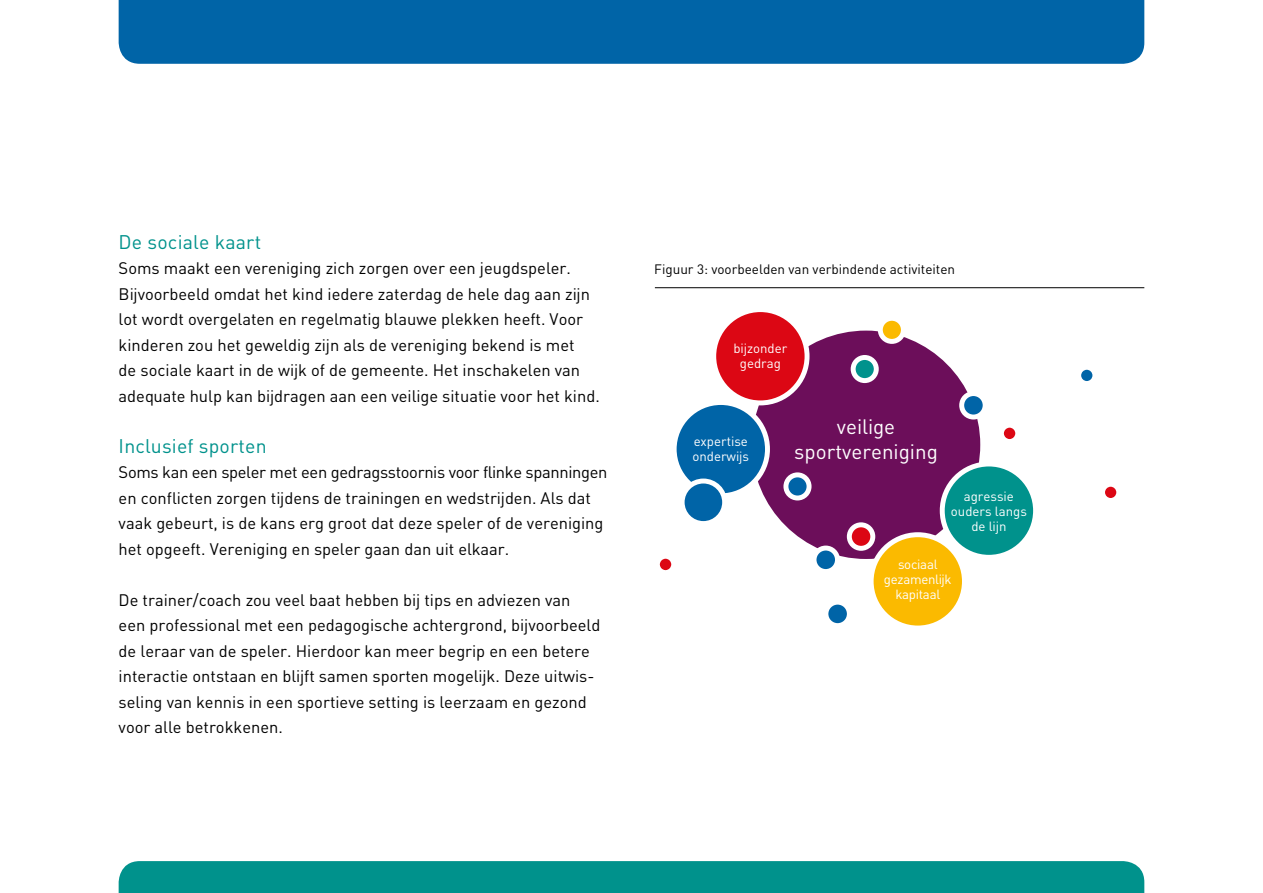
<style>
.page{position:relative;width:1263px;height:893px;background:#fff}
.page>*{position:absolute;margin:0;border:0;box-sizing:border-box;transform-origin:0 0}
.t1{font:20.7px/24.8px "DIN Pro";color:#fff;text-align:center}
.t2{font:19.5px "DIN Pro";letter-spacing:.01em;color:#00928c}
.t3{font:16.5px/25.5px "DIN Pro";color:#000}
.t4{font:13.5px "DIN Pro";color:#000}
.t5{font:13.2px/14.9px "DIN Pro";color:#fff;text-align:center}
.t6{font:13.2px/14.9px "DIN Pro";letter-spacing:-.02em;color:#fff;text-align:center}
</style>
<div class="page">
<div style="left:119px;top:0;width:1025px;height:64px;background:#0064a7"></div>
<div style="left:119px;top:861px;width:1025px;height:32px;background:#00928c"></div>
<div style="left:749px;top:328px;width:234px;height:233px;background:#6c0e5a;border-radius:50%"></div>
<div style="left:880px;top:318px;width:23px;height:23px;background:#fbba00;border-radius:50%"></div>
<div style="left:878px;top:316px;width:28px;height:28px;border:5px solid #fff;border-radius:50%"></div>
<div style="left:853px;top:357px;width:23px;height:24px;background:#00928c;border-radius:50%"></div>
<div style="left:851px;top:355px;width:28px;height:28px;border:5px solid #fff;border-radius:50%"></div>
<div style="left:786px;top:475px;width:23px;height:23px;background:#0064a7;border-radius:50%"></div>
<div style="left:783px;top:472px;width:28px;height:28px;border:5px solid #fff;border-radius:50%"></div>
<div style="left:962px;top:394px;width:23px;height:23px;background:#0064a7;border-radius:50%"></div>
<div style="left:959px;top:391px;width:29px;height:28px;border:5px solid #fff;border-radius:50%"></div>
<svg style="left:849px;top:525px;width:24px;height:23px"></svg>
<div style="left:847px;top:522px;width:28px;height:29px;border:5px solid #fff;border-radius:50%"></div>
<div style="left:814px;top:548px;width:23px;height:23px;background:#0064a7;border-radius:50%"></div>
<div style="left:811px;top:546px;width:29px;height:28px;border:5px solid #fff;border-radius:50%"></div>
<div style="left:826px;top:602px;width:23px;height:24px;background:#0064a7;border-radius:50%"></div>
<div style="left:823px;top:600px;width:29px;height:28px;border:5px solid #fff;border-radius:50%"></div>
<div style="left:1001px;top:425px;width:17px;height:17px;background:#dc0714;border-radius:50%"></div>
<div style="left:999px;top:423px;width:21px;height:21px;border:5px solid #fff;border-radius:50%"></div>
<svg style="left:1080px;top:368px;width:14px;height:14px"></svg>
<div style="left:1079px;top:367px;width:16px;height:16px;border:2px solid #fff;border-radius:50%"></div>
<svg style="left:1104px;top:485px;width:13px;height:14px"></svg>
<div style="left:1102px;top:484px;width:17px;height:16px;border:2px solid #fff;border-radius:50%"></div>
<div style="left:657px;top:556px;width:17px;height:17px;background:#dc0714;border-radius:50%"></div>
<div style="left:655px;top:554px;width:21px;height:21px;border:5px solid #fff;border-radius:50%"></div>
<div style="left:714px;top:310px;width:93px;height:93px;background:#dc0714;border-radius:50%"></div>
<div style="left:711px;top:307px;width:98px;height:98px;border:5px solid #fff;border-radius:50%"></div>
<div style="left:674px;top:402px;width:93px;height:94px;background:#0064a7;border-radius:50%"></div>
<div style="left:672px;top:400px;width:98px;height:98px;border:5px solid #fff;border-radius:50%"></div>
<div style="left:942px;top:464px;width:93px;height:93px;background:#00928c;border-radius:50%"></div>
<div style="left:940px;top:461px;width:98px;height:99px;border:5px solid #fff;border-radius:50%"></div>
<div style="left:871px;top:535px;width:93px;height:93px;background:#fbba00;border-radius:50%"></div>
<div style="left:869px;top:532px;width:98px;height:98px;border:5px solid #fff;border-radius:50%"></div>
<div style="left:682px;top:481px;width:43px;height:43px;background:#0064a7;border-radius:50%"></div>
<div style="left:680px;top:479px;width:47px;height:47px;border:5px solid #fff;border-radius:50%"></div>
<hr style="left:655px;top:287px;width:489px;height:1px;background:#000">
<p class="t2" style="left:119px;top:226px;width:144px">De sociale kaart</p>
<p class="t3" style="left:119px;top:254px;width:483px">Soms maakt een vereniging zich zorgen over een jeugdspeler.<br>Bijvoorbeeld omdat het kind iedere zaterdag de hele dag aan zijn lot wordt overgelaten en regelmatig blauwe plekken heeft. Voor kinderen zou het geweldig zijn als de vereniging bekend is met<br>de sociale kaart in de wijk of de gemeente. Het inschakelen van adequate hulp kan bijdragen aan een veilige situatie voor het kind.</p>
<p class="t2" style="left:119px;top:430px;width:150px">Inclusief sporten</p>
<p class="t3" style="left:119px;top:458px;width:490px">Soms kan een speler met een gedragsstoornis voor flinke spanningen en conflicten zorgen tijdens de trainingen en wedstrijden. Als dat vaak gebeurt, is de kans erg groot dat deze speler of de vereniging het opgeeft. Vereniging en speler gaan dan uit elkaar.</p>
<p class="t3" style="left:119px;top:585px;width:483px">De trainer/coach zou veel baat hebben bij tips en adviezen van een professional met een pedagogische achtergrond, bijvoorbeeld de leraar van de speler. Hierdoor kan meer begrip en een betere interactie ontstaan en blijft samen sporten mogelijk. Deze uitwis&shy;seling van kennis in een sportieve setting is leerzaam en gezond voor alle betrokkenen.</p>
<p class="t4" style="left:654px;top:259px;width:302px">Figuur 3: voorbeelden van verbindende activiteiten</p>
<p class="t5" style="left:733px;top:339px;width:55px">bijzonder gedrag</p>
<p class="t5" style="left:692px;top:432px;width:58px;text-align:left">expertise onderwijs</p>
<p class="t1" style="left:794px;top:412px;width:145px">veilige sportvereniging</p>
<p class="t5" style="left:951px;top:488px;width:77px">agressie ouders langs de lijn</p>
<p class="t6" style="left:884px;top:556px;width:69px">sociaal gezamenlijk kapitaal</p>
</div>
